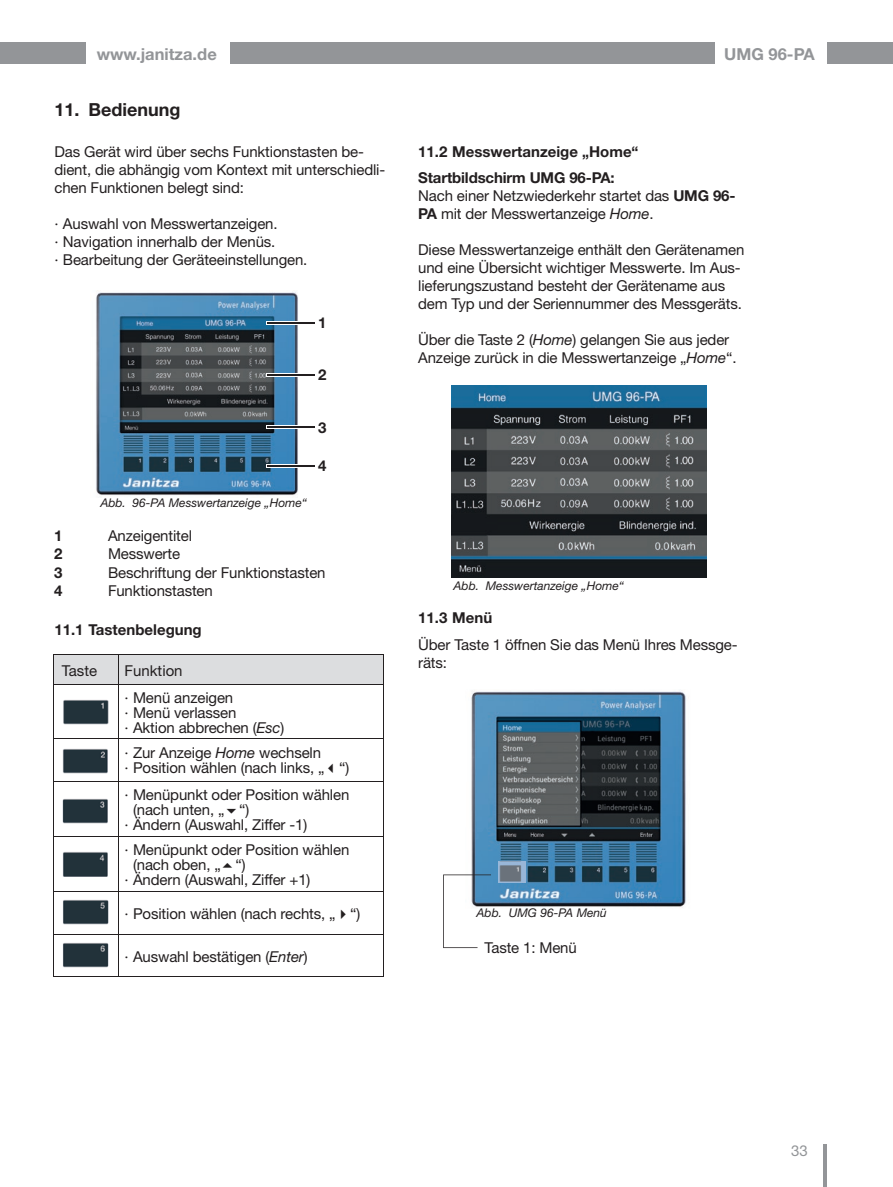
<style>
.page{position:relative;width:893px;height:1187px;background:#fff}
.page>*{position:absolute;margin:0;border:0;box-sizing:border-box;transform-origin:0 0}
.t1{font:700 18px "Helvetica Neue LT";color:#231f20}
.t2{font:700 16.5px "Helvetica Neue LT";color:#939598}
.t3{font:15px/18px "Helvetica Neue LT";letter-spacing:-.01em;color:#231f20}
.t4{font:700 15px/26.5px "Helvetica Neue LT";color:#231f20}
.t5{font:15px "Helvetica Neue LT";color:#939598}
.t6{font:italic 12px "Helvetica Neue LT";color:#231f20}
.s1{font-style:italic}
.s2{font-weight:700}
</style>
<div class="page">
<hr style="left:823px;top:1144px;width:3px;height:42px;background:#939598">
<div style="left:230px;top:43px;width:484px;height:21px;background:#939598"></div>
<div style="left:0;top:43px;width:85px;height:21px;background:#939598"></div>
<div style="left:827px;top:43px;width:66px;height:21px;background:#939598"></div>
<img style="left:96px;top:292px;width:202px;height:205px">
<hr style="left:266px;top:321px;width:49px;height:3px;background:#fff">
<hr style="left:267px;top:322px;width:48px;height:2px;background:#231f20">
<hr style="left:266px;top:374px;width:49px;height:3px;background:#fff">
<hr style="left:267px;top:374px;width:48px;height:2px;background:#231f20">
<hr style="left:266px;top:425px;width:49px;height:3px;background:#fff">
<hr style="left:267px;top:426px;width:48px;height:1px;background:#231f20">
<hr style="left:266px;top:464px;width:49px;height:3px;background:#fff">
<hr style="left:267px;top:465px;width:48px;height:1px;background:#231f20">
<div style="left:54px;top:655px;width:329px;height:29px;background:#dcdddf"></div>
<hr style="left:53px;top:654px;width:66px;height:1px;background:#231f20">
<hr style="left:53px;top:654px;width:1px;height:30px;background:#231f20">
<hr style="left:119px;top:654px;width:265px;height:1px;background:#231f20">
<hr style="left:118px;top:654px;width:1px;height:30px;background:#231f20">
<hr style="left:383px;top:654px;width:1px;height:30px;background:#231f20">
<hr style="left:53px;top:684px;width:66px;height:1px;background:#231f20">
<hr style="left:53px;top:685px;width:1px;height:53px;background:#231f20">
<hr style="left:119px;top:684px;width:265px;height:1px;background:#231f20">
<hr style="left:118px;top:685px;width:1px;height:53px;background:#231f20">
<hr style="left:383px;top:685px;width:1px;height:53px;background:#231f20">
<hr style="left:53px;top:738px;width:66px;height:1px;background:#231f20">
<hr style="left:53px;top:739px;width:1px;height:41px;background:#231f20">
<hr style="left:119px;top:738px;width:265px;height:1px;background:#231f20">
<hr style="left:118px;top:739px;width:1px;height:41px;background:#231f20">
<hr style="left:383px;top:739px;width:1px;height:41px;background:#231f20">
<hr style="left:53px;top:780px;width:66px;height:1px;background:#231f20">
<hr style="left:53px;top:781px;width:1px;height:55px;background:#231f20">
<hr style="left:119px;top:780px;width:265px;height:1px;background:#231f20">
<hr style="left:118px;top:781px;width:1px;height:55px;background:#231f20">
<hr style="left:383px;top:781px;width:1px;height:55px;background:#231f20">
<hr style="left:53px;top:836px;width:66px;height:1px;background:#231f20">
<hr style="left:53px;top:836px;width:1px;height:55px;background:#231f20">
<hr style="left:119px;top:836px;width:265px;height:1px;background:#231f20">
<hr style="left:118px;top:836px;width:1px;height:55px;background:#231f20">
<hr style="left:383px;top:836px;width:1px;height:55px;background:#231f20">
<hr style="left:53px;top:891px;width:66px;height:1px;background:#231f20">
<hr style="left:53px;top:892px;width:1px;height:41px;background:#231f20">
<hr style="left:119px;top:891px;width:265px;height:1px;background:#231f20">
<hr style="left:118px;top:892px;width:1px;height:41px;background:#231f20">
<hr style="left:383px;top:892px;width:1px;height:41px;background:#231f20">
<hr style="left:53px;top:933px;width:66px;height:1px;background:#231f20">
<hr style="left:53px;top:934px;width:1px;height:42px;background:#231f20">
<hr style="left:119px;top:933px;width:265px;height:1px;background:#231f20">
<hr style="left:118px;top:934px;width:1px;height:42px;background:#231f20">
<hr style="left:383px;top:934px;width:1px;height:42px;background:#231f20">
<hr style="left:53px;top:976px;width:66px;height:1px;background:#231f20">
<hr style="left:119px;top:976px;width:265px;height:1px;background:#231f20">
<img style="left:63px;top:700px;width:46px;height:24px">
<img style="left:62px;top:749px;width:46px;height:24px">
<img style="left:62px;top:799px;width:46px;height:24px">
<img style="left:63px;top:852px;width:45px;height:24px">
<img style="left:63px;top:900px;width:46px;height:24px">
<img style="left:63px;top:943px;width:46px;height:24px">
<img style="left:451px;top:385px;width:256px;height:192px">
<img style="left:471px;top:690px;width:215px;height:218px">
<img style="left:499px;top:861px;width:27px;height:21px">
<svg style="left:443px;top:874px;width:48px;height:73px"></svg>
<p class="t2" style="left:97px;top:44px;width:122px">www.janitza.de</p>
<p class="t2" style="left:724px;top:44px;width:92px">UMG 96-PA</p>
<p class="t1" style="left:54px;top:99px;width:128px">11. Bedienung</p>
<p class="t3" style="left:54px;top:142px;width:332px">Das Gerät wird über sechs Funktionstasten be&shy;dient, die abhängig vom Kontext mit unterschiedli&shy;chen Funktionen belegt sind:</p>
<p class="t3" style="left:54px;top:214px;width:255px">· Auswahl von Messwertanzeigen.<br>· Navigation innerhalb der Menüs.<br>· Bearbeitung der Geräteeinstellungen.</p>
<p class="t4" style="left:318px;top:309px;width:10px">1</p>
<p class="t4" style="left:318px;top:361px;width:10px">2</p>
<p class="t4" style="left:318px;top:414px;width:10px">3</p>
<p class="t6" style="left:108px;top:495px;width:200px">AA. 96-P Messwertanzeige „Home“</p>
<p class="t4" style="left:318px;top:451px;width:10px">4</p>
<p class="t4" style="left:54px;top:522px;width:10px">1</p>
<p class="t3" style="left:108px;top:527px;width:86px">Anzeigentitel</p>
<p class="t4" style="left:54px;top:540px;width:10px">2</p>
<p class="t3" style="left:108px;top:545px;width:74px">Messwerte</p>
<p class="t4" style="left:54px;top:558px;width:10px">3</p>
<p class="t3" style="left:108px;top:563px;width:219px">Beschriftung der Funktionstasten</p>
<p class="t4" style="left:54px;top:576px;width:10px">4</p>
<p class="t3" style="left:108px;top:581px;width:106px">Funktionstasten</p>
<p class="t4" style="left:54px;top:616px;width:149px">11.1 Tastenbelegung</p>
<p class="t3" style="left:62px;top:661px;width:37px">Taste</p>
<p class="t3" style="left:125px;top:656px;width:110px;line-height:27.2px">Funktion<br>· Menü anzeigen</p>
<p class="t3" style="left:125px;top:704px;width:161px;line-height:15px">· Menü verlassen<br>· Aktion abbrechen (<span class="s1">Esc</span>)</p>
<p class="t3" style="left:125px;top:745px;width:226px;line-height:15px">· Zur Anzeige <span class="s1">Home</span> wechseln<br>· Position wählen (nach links, „✓“)</p>
<p class="t3" style="left:125px;top:785px;width:226px">· Menüpunkt oder Position wählen</p>
<p class="t3" style="left:133px;top:800px;width:118px">(nach unten, „ “)</p>
<p class="t3" style="left:125px;top:815px;width:184px">· Ändern (Auswahl, Ziffer -1)</p>
<p class="t3" style="left:125px;top:840px;width:226px">· Menüpunkt oder Position wählen</p>
<p class="t3" style="left:133px;top:855px;width:114px">(nach oben, „ “)</p>
<p class="t3" style="left:125px;top:870px;width:187px">· Ändern (Auswahl, Ziffer +1)</p>
<p class="t3" style="left:125px;top:904px;width:237px">· Position wählen (nach rechts, „✔“)</p>
<p class="t3" style="left:125px;top:946px;width:185px">· Auswahl bestätigen (<span class="s1">Enter</span>)</p>
<p class="t4" style="left:418px;top:138px;width:222px">11.2 Messwertanzeige „Home“<br>Startbildschirm UMG 96-PA:</p>
<p class="t3" style="left:418px;top:187px;width:319px">Nach einer Netzwiederkehr startet das <span class="s2">UMG 96-<br>PA</span> mit der Messwertanzeige <span class="s1">Home</span>.</p>
<p class="t3" style="left:418px;top:241px;width:328px">Diese Messwertanzeige enthält den Gerätenamen und eine Übersicht wichtiger Messwerte. Im Aus&shy;lieferungszustand besteht der Gerätename aus dem Typ und der Seriennummer des Messgeräts.</p>
<p class="t3" style="left:418px;top:331px;width:320px">Über die Taste 2 (<span class="s1">Home</span>) gelangen Sie aus jeder<br>Anzeige zurück in die Messwertanzeige „<span class="s1">Home</span>“.</p>
<p class="t6" style="left:462px;top:578px;width:164px">AA. Messwertanzeige „Home“</p>
<p class="t4" style="left:418px;top:604px;width:76px">11.3 Menü</p>
<p class="t3" style="left:418px;top:635px;width:321px">Über Taste 1 öffnen Sie das Menü Ihres Messge&shy;räts:</p>
<p class="t6" style="left:485px;top:905px;width:124px">AA. UMG 96-P Menü</p>
<p class="t3" style="left:485px;top:937px;width:94px">Taste 1: Menü</p>
<p class="t5" style="left:791px;top:1141px;width:18px">33</p>
</div>
